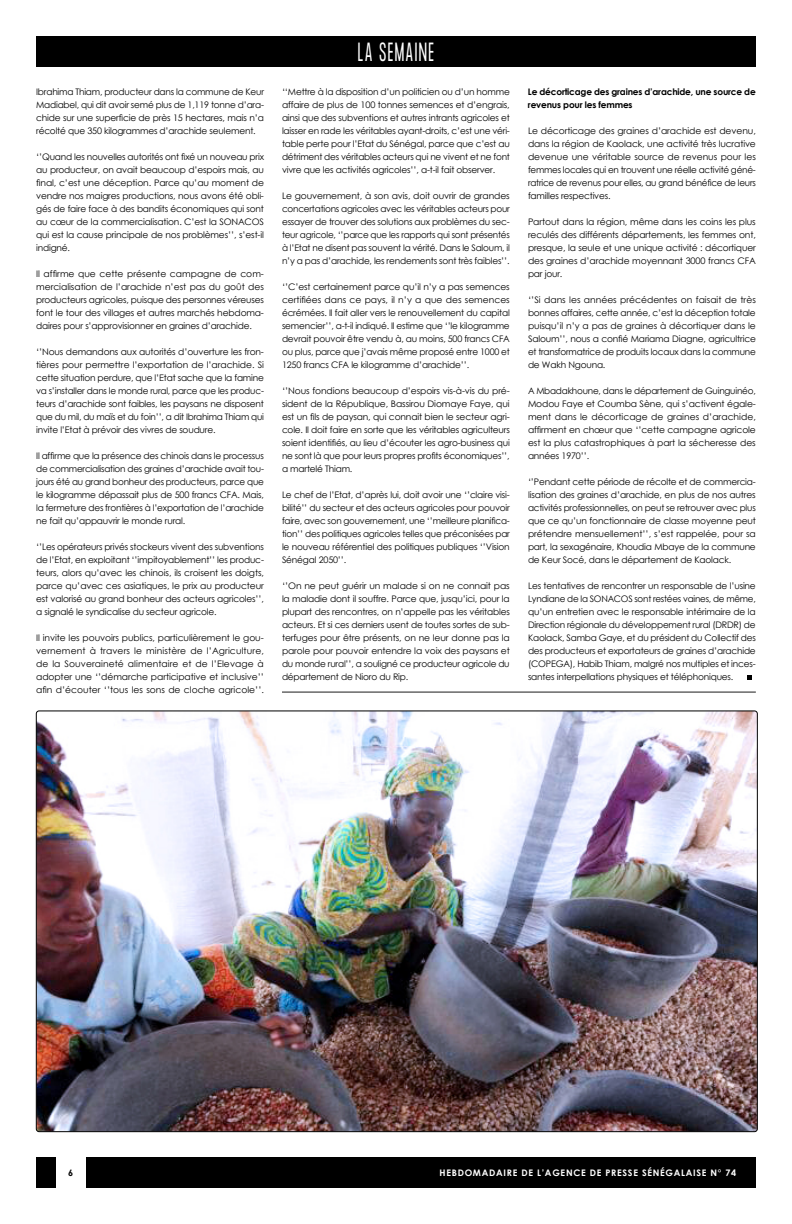
<style>
.page{position:relative;width:792px;height:1224px;background:#fff}
.page>*{position:absolute;margin:0;border:0;box-sizing:border-box;transform-origin:0 0}
.t1{font:300 23px "Formula Condensed";letter-spacing:.075em;color:#fff;scale:.8 1}
.t2{font:9px/13px "Century Gothic";letter-spacing:-.02em;color:#000;text-align:justify}
.t3{font:700 9px/13px "Century Gothic";letter-spacing:-.02em;color:#000}
.t4{font:700 9px "Century Gothic";letter-spacing:.08em;color:#fff}
</style>
<div class="page">
<div style="left:36px;top:36px;width:720px;height:31px;background:#000"></div>
<img style="left:36px;top:711px;width:721px;height:421px">
<div style="left:36px;top:1157px;width:720px;height:31px;background:#000"></div>
<div style="left:56px;top:1155px;width:30px;height:35px;background:#fff"></div>
<hr style="left:282px;top:692px;width:474px;height:1px;background:#1b1b1a">
<svg style="left:747px;top:675px;width:4px;height:5px"></svg>
<p class="t2" style="left:36px;top:85px;width:229px">Ibrahima Thiam, producteur dans la commune de Keur Madiabel, qui dit avoir semé plus de 1,119 tonne d’ara&shy;chide sur une superficie de près 15 hectares, mais n’a récolté que 350 kilogrammes d’arachide seulement.</p>
<p class="t2" style="left:36px;top:150px;width:229px">‘’Quand les nouvelles autorités ont fixé un nouveau prix au producteur, on avait beaucoup d’espoirs mais, au final, c’est une déception. Parce qu’au moment de vendre nos maigres productions, nous avons été obli&shy;gés de faire face à des bandits économiques qui sont au cœur de la commercialisation. C’est la SONACOS qui est la cause principale de nos problèmes’’, s’est-il indigné.</p>
<p class="t2" style="left:36px;top:267px;width:229px">Il affirme que cette présente campagne de com&shy;mercialisation de l’arachide n’est pas du goût des producteurs agricoles, puisque des personnes véreuses font le tour des villages et autres marchés hebdoma&shy;daires pour s’approvisionner en graines d’arachide.</p>
<p class="t2" style="left:36px;top:345px;width:229px">‘’Nous demandons aux autorités d’ouverture les fron&shy;tières pour permettre l’exportation de l’arachide. Si cette situation perdure, que l’Etat sache que la famine va s’installer dans le monde rural, parce que les produc&shy;teurs d’arachide sont faibles, les paysans ne disposent que du mil, du maïs et du foin’’, a dit Ibrahima Thiam qui invite l’Etat à prévoir des vivres de soudure.</p>
<p class="t2" style="left:36px;top:449px;width:229px">Il affirme que la présence des chinois dans le processus de commercialisation des graines d’arachide avait tou&shy;jours été au grand bonheur des producteurs, parce que le kilogramme dépassait plus de 500 francs CFA. Mais, la fermeture des frontières à l’exportation de l’arachide ne fait qu’appauvrir le monde rural.</p>
<p class="t2" style="left:36px;top:540px;width:229px">‘’Les opérateurs privés stockeurs vivent des subventions de l’Etat, en exploitant ‘’impitoyablement’’ les produc&shy;teurs, alors qu’avec les chinois, ils croisent les doigts, parce qu’avec ces asiatiques, le prix au producteur est valorisé au grand bonheur des acteurs agricoles’’, a signalé le syndicalise du secteur agricole.</p>
<p class="t2" style="left:36px;top:631px;width:229px">Il invite les pouvoirs publics, particulièrement le gou&shy;vernement à travers le ministère de l’Agriculture, de la Souveraineté alimentaire et de l’Elevage à adopter une ‘’démarche participative et inclusive’’ afin d’écouter ‘’tous les sons de cloche agricole’’.</p>
<h1 class="t1" style="left:358px;top:38px;width:97px">LA SEMAINE</h1>
<p class="t2" style="left:282px;top:85px;width:229px">‘‘Mettre à la disposition d’un politicien ou d’un homme affaire de plus de 100 tonnes semences et d’engrais, ainsi que des subventions et autres intrants agricoles et laisser en rade les véritables ayant-droits, c’est une véri&shy;table perte pour l’Etat du Sénégal, parce que c’est au détriment des véritables acteurs qui ne vivent et ne font vivre que les activités agricoles’’, a-t-il fait observer.</p>
<p class="t2" style="left:282px;top:189px;width:229px">Le gouvernement, à son avis, doit ouvrir de grandes concertations agricoles avec les véritables acteurs pour essayer de trouver des solutions aux problèmes du sec&shy;teur agricole, ‘’parce que les rapports qui sont présentés à l’Etat ne disent pas souvent la vérité. Dans le Saloum, il n’y a pas d’arachide, les rendements sont très faibles’’.</p>
<p class="t2" style="left:282px;top:280px;width:229px">‘’C’est certainement parce qu’il n’y a pas semences certifiées dans ce pays, il n’y a que des semences écrémées. Il fait aller vers le renouvellement du capital semencier’’, a-t-il indiqué. Il estime que ‘’le kilogramme devrait pouvoir être vendu à, au moins, 500 francs CFA ou plus, parce que j’avais même proposé entre 1000 et 1250 francs CFA le kilogramme d’arachide’’.</p>
<p class="t2" style="left:282px;top:384px;width:229px">‘’Nous fondions beaucoup d’espoirs vis-à-vis du pré&shy;sident de la République, Bassirou Diomaye Faye, qui est un fils de paysan, qui connait bien le secteur agri&shy;cole. Il doit faire en sorte que les véritables agriculteurs soient identifiés, au lieu d’écouter les agro-business qui ne sont là que pour leurs propres profits économiques’’, a martelé Thiam.</p>
<p class="t2" style="left:282px;top:488px;width:229px">Le chef de l’Etat, d’après lui, doit avoir une ‘’claire visi&shy;bilité’’ du secteur et des acteurs agricoles pour pouvoir faire, avec son gouvernement, une ‘’meilleure planifica&shy;tion’’ des politiques agricoles telles que préconisées par le nouveau référentiel des politiques publiques ‘’Vision Sénégal 2050’’.</p>
<p class="t2" style="left:282px;top:579px;width:229px">‘’On ne peut guérir un malade si on ne connait pas la maladie dont il souffre. Parce que, jusqu’ici, pour la plupart des rencontres, on n’appelle pas les véritables acteurs. Et si ces derniers usent de toutes sortes de sub&shy;terfuges pour être présents, on ne leur donne pas la parole pour pouvoir entendre la voix des paysans et du monde rural’’, a souligné ce producteur agricole du département de Nioro du Rip.</p>
<p class="t3" style="left:528px;top:84px;width:229px">Le décorticage des graines d’arachide, une source de revenus pour les femmes</p>
<p class="t2" style="left:528px;top:124px;width:229px">Le décorticage des graines d’arachide est devenu, dans la région de Kaolack, une activité très lucrative devenue une véritable source de revenus pour les femmes locales qui en trouvent une réelle activité géné&shy;ratrice de revenus pour elles, au grand bénéfice de leurs familles respectives.</p>
<p class="t2" style="left:528px;top:215px;width:229px">Partout dans la région, même dans les coins les plus reculés des différents départements, les femmes ont, presque, la seule et une unique activité : décortiquer des graines d’arachide moyennant 3000 francs CFA par jour.</p>
<p class="t2" style="left:528px;top:293px;width:229px">‘’Si dans les années précédentes on faisait de très bonnes affaires, cette année, c’est la déception totale puisqu’il n’y a pas de graines à décortiquer dans le Saloum’’, nous a confié Mariama Diagne, agricultrice et transformatrice de produits locaux dans la commune de Wakh Ngouna.</p>
<p class="t2" style="left:528px;top:384px;width:229px">A Mbadakhoune, dans le département de Guinguinéo, Modou Faye et Coumba Sène, qui s’activent égale&shy;ment dans le décorticage de graines d’arachide, affirment en chœur que ‘’cette campagne agricole est la plus catastrophiques à part la sécheresse des années 1970’’.</p>
<p class="t2" style="left:528px;top:475px;width:229px">‘’Pendant cette période de récolte et de commercia&shy;lisation des graines d’arachide, en plus de nos autres activités professionnelles, on peut se retrouver avec plus que ce qu’un fonctionnaire de classe moyenne peut prétendre mensuellement’’, s’est rappelée, pour sa part, la sexagénaire, Khoudia Mbaye de la commune de Keur Socé, dans le département de Kaolack.</p>
<p class="t2" style="left:528px;top:579px;width:229px">Les tentatives de rencontrer un responsable de l’usine Lyndiane de la SONACOS sont restées vaines, de même, qu’un entretien avec le responsable intérimaire de la Direction régionale du développement rural (DRDR) de Kaolack, Samba Gaye, et du président du Collectif des des producteurs et exportateurs de graines d’arachide (COPEGA), Habib Thiam, malgré nos multiples et inces&shy;santes interpellations physiques et téléphoniques.</p>
<p class="t3" style="left:68px;top:1166px;width:7px">6</p>
<p class="t4" style="left:440px;top:1166px;width:298px">HEBDOMADAIRE DE L’AGENCE DE PRESSE SÉNÉGALAISE N° 74</p>
</div>
